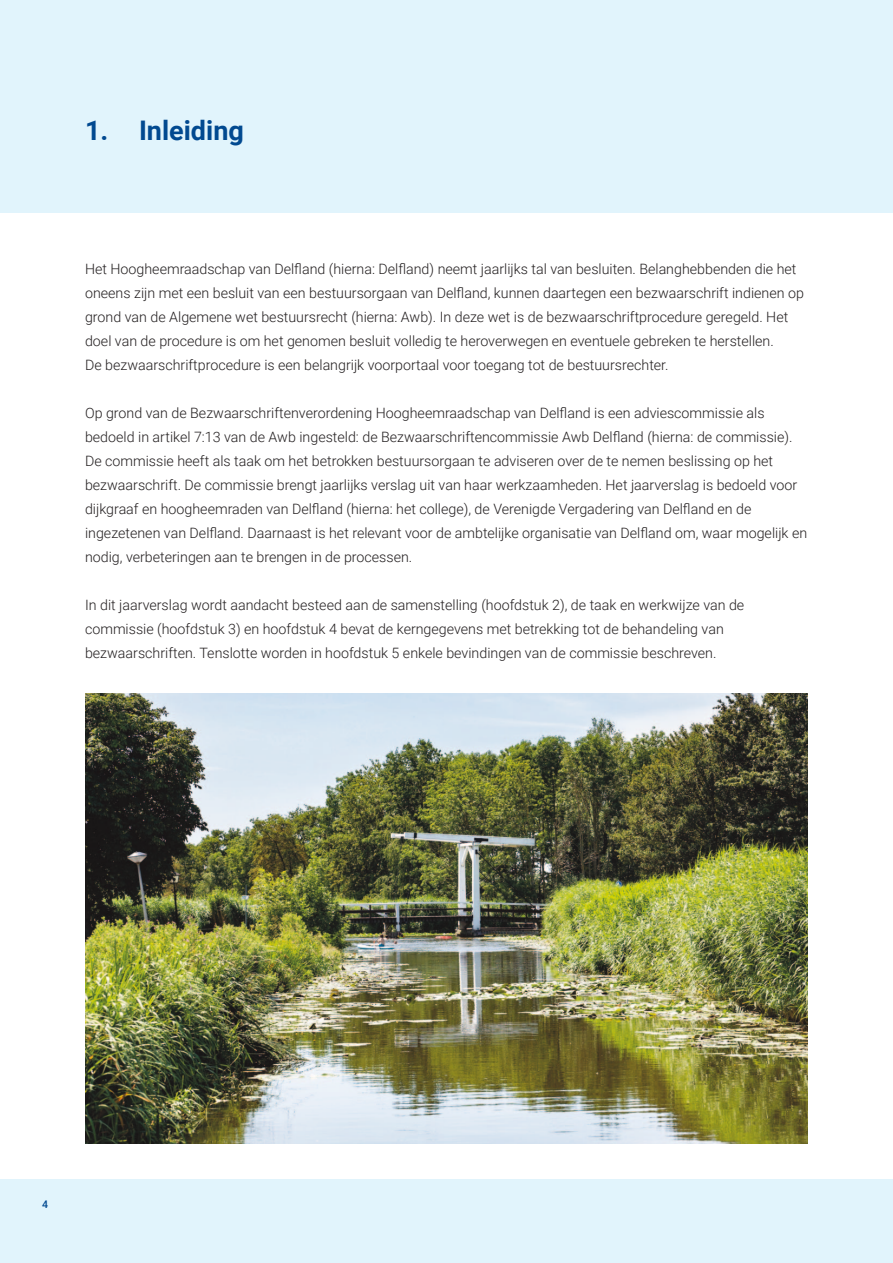
<style>
.page{position:relative;width:893px;height:1263px;background:#fff}
.page>*{position:absolute;margin:0;border:0;box-sizing:border-box;transform-origin:0 0}
.t1{font:27px "Roboto Bold 2";color:#014990}
.t2{font:300 14.25px/24px "Roboto";color:#231f20}
.t3{font:500 10.5px "Roboto";color:#014990}
.s1{font-family:"Roboto Light 2";font-weight:400}
</style>
<div class="page">
<div style="left:0;top:0;width:893px;height:213px;background:#e1f4fc"></div>
<div style="left:0;top:1180px;width:893px;height:83px;background:#e1f4fc"></div>
<img style="left:85px;top:693px;width:723px;height:451px">
<h1 class="t1" style="left:85px;top:115px;width:160px">1. Inleiding</h1>
<p class="t2" style="left:85px;top:257px;width:720px">Het Hoogheemraadschap van Del<span class="s1">fl</span>and (hierna: Del<span class="s1">fl</span>and) neemt jaarlijks tal van besluiten. Belanghebbenden die het oneens zijn met een besluit van een bestuursorgaan van Del<span class="s1">fl</span>and, kunnen daartegen een bezwaarschrift indienen op grond van de Algemene wet bestuursrecht (hierna: Awb). In deze wet is de bezwaarschriftprocedure geregeld. Het doel van de procedure is om het genomen besluit volledig te heroverwegen en eventuele gebreken te herstellen.<br>De bezwaarschriftprocedure is een belangrijk voorportaal voor toegang tot de bestuursrechter.</p>
<p class="t2" style="left:85px;top:401px;width:724px">Op grond van de Bezwaarschriftenverordening Hoogheemraadschap van Del<span class="s1">fl</span>and is een adviescommissie als bedoeld in artikel 7:13 van de Awb ingesteld: de Bezwaarschriftencommissie Awb Del<span class="s1">fl</span>and (hierna: de commissie).<br>De commissie heeft als taak om het betrokken bestuursorgaan te adviseren over de te nemen beslissing op het bezwaarschrift. De commissie brengt jaarlijks verslag uit van haar werkzaamheden. Het jaarverslag is bedoeld voor dijkgraaf en hoogheemraden van Del<span class="s1">fl</span>and (hierna: het college), de Verenigde Vergadering van Del<span class="s1">fl</span>and en de ingezetenen van Del<span class="s1">fl</span>and. Daarnaast is het relevant voor de ambtelijke organisatie van Del<span class="s1">fl</span>and om, waar mogelijk en nodig, verbeteringen aan te brengen in de processen.</p>
<p class="t2" style="left:85px;top:593px;width:661px">In dit jaarverslag wordt aandacht besteed aan de samenstelling (hoofdstuk 2), de taak en werkwijze van de commissie (hoofdstuk 3) en hoofdstuk 4 bevat de kerngegevens met betrekking tot de behandeling van bezwaarschriften. Tenslotte worden in hoofdstuk 5 enkele bevindingen van de commissie beschreven.</p>
<p class="t3" style="left:42px;top:1199px;width:7px">4</p>
</div>
